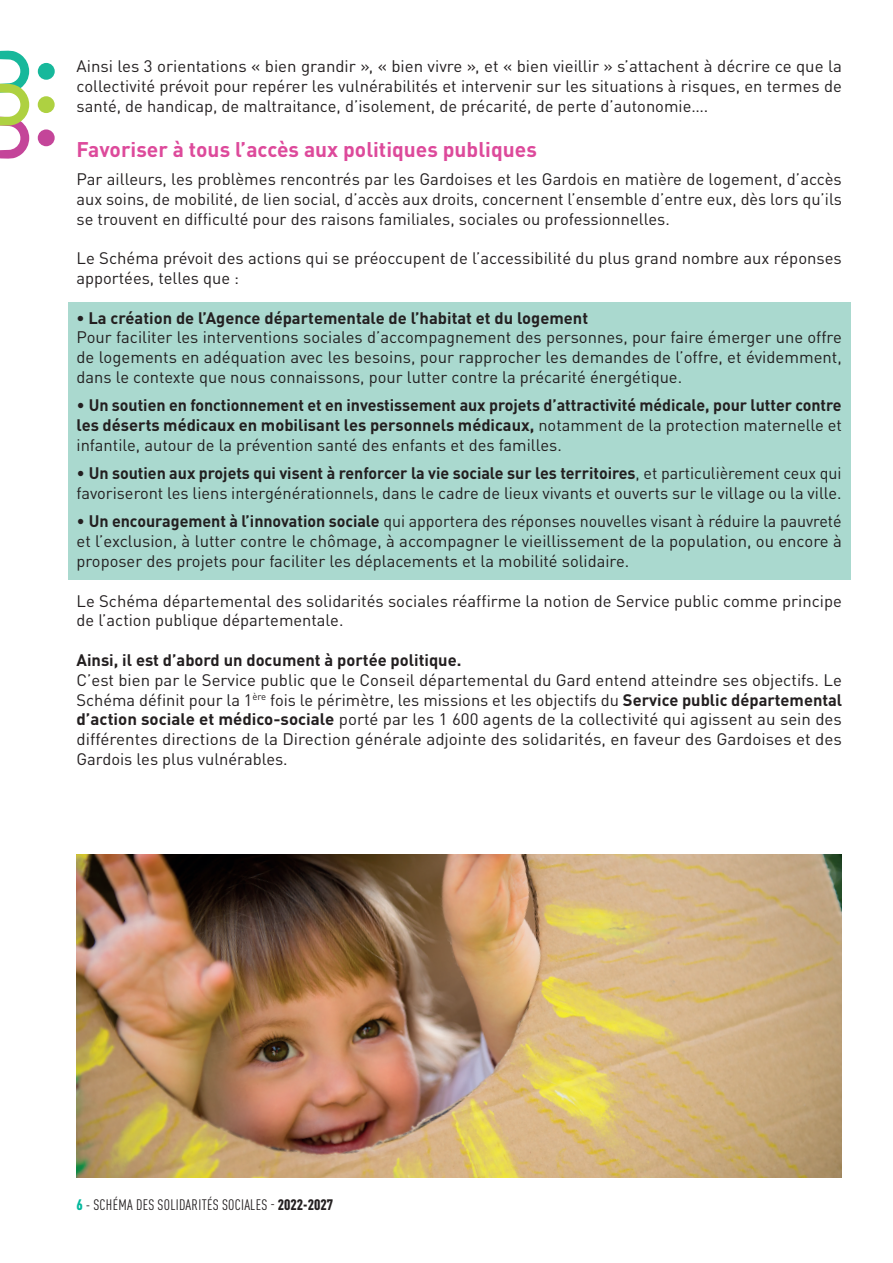
<style>
.page{position:relative;width:893px;height:1263px;background:#fff}
.page>*{position:absolute;margin:0;border:0;box-sizing:border-box;transform-origin:0 0}
.t1{font:700 21px "DIN Pro";color:#dd4a9b}
.t2{font:16.5px/19.8px "DIN Pro";color:#231f20;text-align:justify}
.t3{font:700 16.5px/19.8px "DIN Pro";color:#231f20;text-align:justify}
.t4{font:condensed 15px "DIN Pro";letter-spacing:.02em;color:#231f20}
.s1{font-weight:400}
.s2{font-weight:700}
.s3{font-weight:900;color:#03b89d}
.s4{font-weight:900}
</style>
<div class="page">
<div style="left:38px;top:129px;width:17px;height:17px;background:#c44599;border-radius:50%"></div>
<div style="left:38px;top:63px;width:17px;height:17px;background:#17b89b;border-radius:50%"></div>
<svg style="left:0;top:50px;width:29px;height:109px"></svg>
<div style="left:38px;top:96px;width:17px;height:17px;background:#aed141;border-radius:50%"></div>
<div style="left:68px;top:303px;width:782px;height:33px;background:#aad9cf"></div>
<div style="left:68px;top:322px;width:782px;height:73px;background:#aad9cf"></div>
<div style="left:68px;top:390px;width:782px;height:73px;background:#aad9cf"></div>
<div style="left:68px;top:458px;width:782px;height:53px;background:#aad9cf"></div>
<div style="left:68px;top:506px;width:782px;height:73px;background:#aad9cf"></div>
<img style="left:77px;top:855px;width:765px;height:323px">
<p class="t2" style="left:77px;top:55px;width:767px">Ainsi les 3 orientations « bien grandir », « bien vivre », et « bien vieillir » s’attachent à décrire ce que la collectivité prévoit pour repérer les vulnérabilités et intervenir sur les situations à risques, en termes de santé, de handicap, de maltraitance, d’isolement, de précarité, de perte d’autonomie….</p>
<p class="t1" style="left:77px;top:132px;width:462px">Favoriser à tous l’accès aux politiques publiques</p>
<p class="t2" style="left:77px;top:168px;width:767px">Par ailleurs, les problèmes rencontrés par les Gardoises et les Gardois en matière de logement, d’accès aux soins, de mobilité, de lien social, d’accès aux droits, concernent l’ensemble d’entre eux, dès lors qu’ils se trouvent en difficulté pour des raisons familiales, sociales ou professionnelles.</p>
<p class="t2" style="left:77px;top:247px;width:767px">Le Schéma prévoit des actions qui se préoccupent de l’accessibilité du plus grand nombre aux réponses apportées, telles que :</p>
<p class="t3" style="left:77px;top:306px;width:513px">• La création de l’Agence départementale de l’habitat et du logement</p>
<p class="t2" style="left:77px;top:326px;width:767px">Pour faciliter les interventions sociales d’accompagnement des personnes, pour faire émerger une offre de logements en adéquation avec les besoins, pour rapprocher les demandes de l’offre, et évidemment, dans le contexte que nous connaissons, pour lutter contre la précarité énergétique.</p>
<p class="t3" style="left:77px;top:394px;width:767px"><span class="s1">•</span> Un soutien en fonctionnement et en investissement aux projets d’attractivité médicale, pour lutter contre les déserts médicaux en mobilisant les personnels médicaux, <span class="s1">notamment de la protection maternelle et infantile, autour de la prévention santé des enfants et des familles.</span></p>
<p class="t2" style="left:77px;top:462px;width:766px">• <span class="s2">Un soutien aux projets qui visent à renforcer la vie sociale sur les territoires</span>, et particulièrement ceux qui favoriseront les liens intergénérationnels, dans le cadre de lieux vivants et ouverts sur le village ou la ville.</p>
<p class="t2" style="left:77px;top:510px;width:767px">• <span class="s2">Un encouragement à l’innovation sociale</span> qui apportera des réponses nouvelles visant à réduire la pauvreté et l’exclusion, à lutter contre le chômage, à accompagner le vieillissement de la population, ou encore à proposer des projets pour faciliter les déplacements et la mobilité solidaire.</p>
<p class="t2" style="left:77px;top:589px;width:767px">Le Schéma départemental des solidarités sociales réaffirme la notion de Service public comme principe de l’action publique départementale.</p>
<p class="t3" style="left:77px;top:648px;width:386px">Ainsi, il est d’abord un document à portée politique.</p>
<p class="t2" style="left:77px;top:668px;width:767px">C’est bien par le Service public que le Conseil départemental du Gard entend atteindre ses objectifs. Le Schéma définit pour la 1<sup>ère</sup> fois le périmètre, les missions et les objectifs du <span class="s2">Service public départemental d’action sociale et médico-sociale</span> porté par les 1 600 agents de la collectivité qui agissent au sein des différentes directions de la Direction générale adjointe des solidarités, en faveur des Gardoises et des Gardois les plus vulnérables.</p>
<p class="t4" style="left:77px;top:1194px;width:258px"><span class="s3">6</span> - SCHÉMA DES SOLIDARITÉS SOCIALES - <span class="s4">2022-2027</span></p>
</div>
